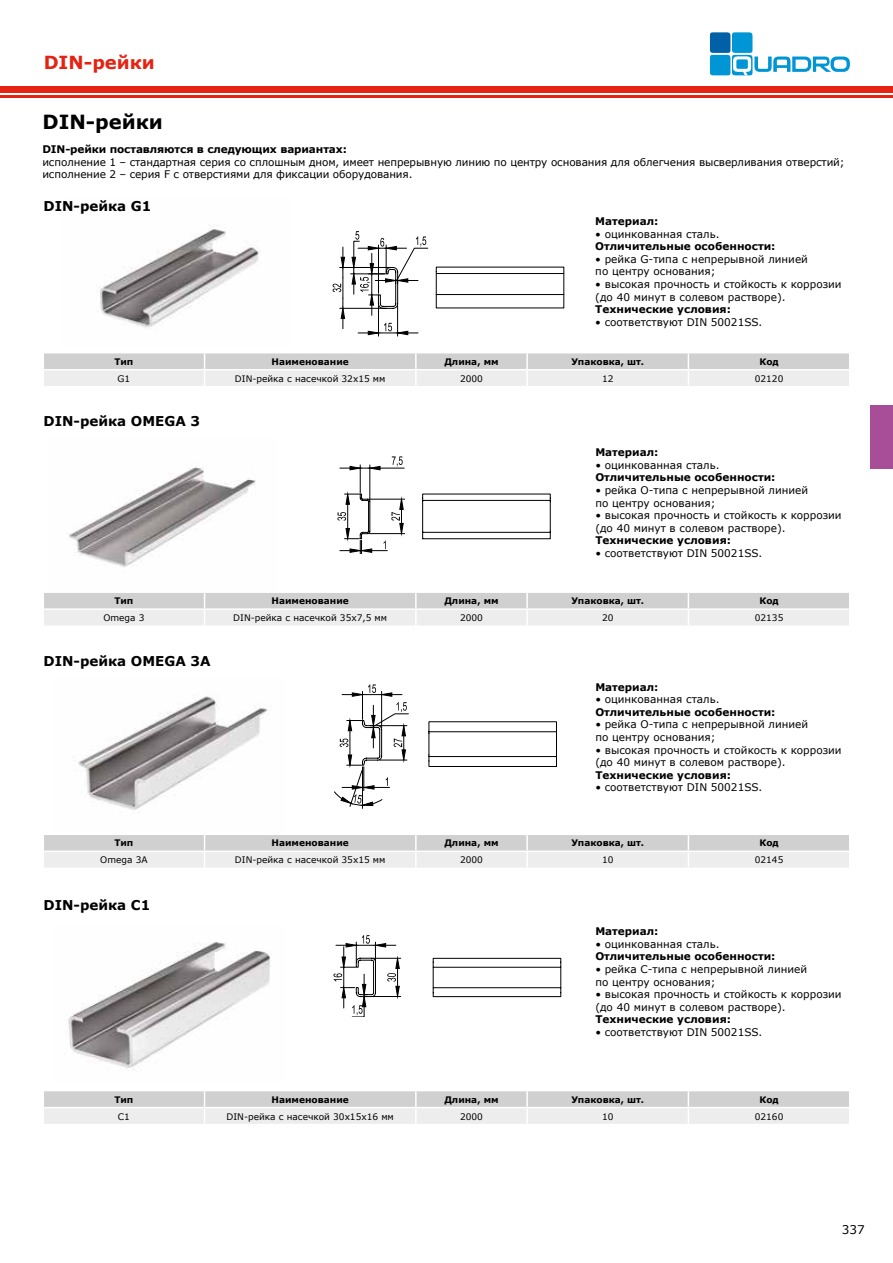
<style>
.page{position:relative;width:893px;height:1263px;background:#fff}
.page>*{position:absolute;margin:0;border:0;box-sizing:border-box;transform-origin:0 0}
.t1{font:700 19.5px "Verdana";color:#000}
.t2{font:700 18px "Verdana";color:#e42313}
.t3{font:700 13.5px "Verdana";color:#000}
.t4{font:12px "Verdana";color:#000}
.t5{font:10.5px/12.6px "Verdana";color:#000}
.t6{font:700 10.5px "Verdana";color:#000}
.t7{font:9px "Verdana";color:#000}
.t8{font:700 9px "Verdana";color:#000}
</style>
<div class="page">
<svg style="left:0;top:86px;width:3px;height:12px"></svg>
<div style="left:3px;top:86px;width:890px;height:6px;background:#e42313"></div>
<hr style="left:3px;top:95px;width:890px;height:3px;background:#e42313">
<svg style="left:710px;top:32px;width:140px;height:43px"></svg>
<div style="left:871px;top:405px;width:22px;height:63px;background:#a84d97"></div>
<img style="left:68px;top:942px;width:203px;height:128px">
<img style="left:69px;top:466px;width:187px;height:102px">
<img style="left:78px;top:696px;width:190px;height:117px">
<img style="left:97px;top:224px;width:164px;height:104px">
<svg style="left:432px;top:957px;width:130px;height:40px"></svg>
<svg style="left:333px;top:935px;width:68px;height:82px"></svg>
<svg style="left:334px;top:684px;width:223px;height:124px"></svg>
<hr style="left:378px;top:305px;width:1px;height:31px;background:#000">
<hr style="left:397px;top:305px;width:1px;height:31px;background:#000">
<svg style="left:333px;top:231px;width:232px;height:104px"></svg>
<svg style="left:337px;top:456px;width:214px;height:98px"></svg>
<svg style="left:44px;top:353px;width:805px;height:33px;background:#e0e0e0"></svg>
<svg style="left:44px;top:592px;width:805px;height:33px;background:#e0e0e0"></svg>
<svg style="left:44px;top:835px;width:805px;height:33px;background:#e0e0e0"></svg>
<svg style="left:44px;top:1091px;width:805px;height:33px;background:#e0e0e0"></svg>
<h2 class="t2" style="left:44px;top:49px;width:113px">DIN-рейки</h2>
<h1 class="t1" style="left:43px;top:108px;width:122px">DIN-рейки</h1>
<p class="t6" style="left:42px;top:142px;width:306px">DIN-рейки поставляются в следующих вариантах:</p>
<p class="t5" style="left:42px;top:155px;width:804px">исполнение 1 – cтандартная серия со сплошным дном, имеет непрерывную линию по центру основания для облегчения высверливания отверстий; исполнение 2 – cерия F с отверстиями для фиксации оборудования.</p>
<p class="t3" style="left:44px;top:196px;width:109px">DIN-рейка G1</p>
<p class="t6" style="left:595px;top:214px;width:65px">Материал:</p>
<p class="t5" style="left:595px;top:227px;width:126px">• оцинкованная сталь.</p>
<p class="t6" style="left:595px;top:239px;width:182px">Отличительные особенности:</p>
<p class="t5" style="left:595px;top:252px;width:214px">• рейка G-типа с непрерывной линией по центру основания;</p>
<p class="t5" style="left:595px;top:277px;width:248px">• высокая прочность и стойкость к коррозии (до 40 минут в солевом растворе).</p>
<p class="t6" style="left:595px;top:302px;width:137px">Технические условия:</p>
<p class="t5" style="left:595px;top:315px;width:168px">• cоответствуют DIN 50021SS.</p>
<p class="t8" style="left:114px;top:355px;width:21px">Тип</p>
<p class="t8" style="left:272px;top:355px;width:79px">Наименование</p>
<p class="t8" style="left:444px;top:355px;width:56px">Длина, мм</p>
<p class="t8" style="left:571px;top:355px;width:74px">Упаковка, шт.</p>
<p class="t8" style="left:759px;top:355px;width:21px">Код</p>
<p class="t7" style="left:118px;top:373px;width:14px">G1</p>
<p class="t7" style="left:235px;top:373px;width:152px">DIN-рейка с насечкой 32х15 мм</p>
<p class="t7" style="left:460px;top:373px;width:24px">2000</p>
<p class="t7" style="left:602px;top:373px;width:13px">12</p>
<p class="t7" style="left:755px;top:373px;width:30px">02120</p>
<p class="t3" style="left:44px;top:412px;width:158px">DIN-рейка OMEGA 3</p>
<p class="t6" style="left:595px;top:445px;width:65px">Материал:</p>
<p class="t5" style="left:595px;top:458px;width:126px">• оцинкованная сталь.</p>
<p class="t6" style="left:595px;top:470px;width:182px">Отличительные особенности:</p>
<p class="t5" style="left:595px;top:483px;width:214px">• рейка O-типа с непрерывной линией по центру основания;</p>
<p class="t5" style="left:595px;top:509px;width:248px">• высокая прочность и стойкость к коррозии (до 40 минут в солевом растворе).</p>
<p class="t6" style="left:595px;top:533px;width:137px">Технические условия:</p>
<p class="t5" style="left:595px;top:546px;width:168px">• cоответствуют DIN 50021SS.</p>
<p class="t8" style="left:114px;top:594px;width:21px">Тип</p>
<p class="t8" style="left:272px;top:594px;width:79px">Наименование</p>
<p class="t8" style="left:444px;top:594px;width:56px">Длина, мм</p>
<p class="t8" style="left:571px;top:594px;width:74px">Упаковка, шт.</p>
<p class="t8" style="left:759px;top:594px;width:21px">Код</p>
<p class="t7" style="left:103px;top:612px;width:43px">Omega 3</p>
<p class="t7" style="left:233px;top:612px;width:155px">DIN-рейка с насечкой 35х7,5 мм</p>
<p class="t7" style="left:460px;top:612px;width:24px">2000</p>
<p class="t7" style="left:602px;top:612px;width:13px">20</p>
<p class="t7" style="left:755px;top:612px;width:30px">02135</p>
<p class="t3" style="left:44px;top:652px;width:168px">DIN-рейка OMEGA 3A</p>
<p class="t6" style="left:595px;top:679px;width:65px">Материал:</p>
<p class="t5" style="left:595px;top:693px;width:126px">• оцинкованная сталь.</p>
<p class="t6" style="left:595px;top:704px;width:182px">Отличительные особенности:</p>
<p class="t5" style="left:595px;top:718px;width:214px">• рейка O-типа с непрерывной линией по центру основания;</p>
<p class="t5" style="left:595px;top:743px;width:248px">• высокая прочность и стойкость к коррозии (до 40 минут в солевом растворе).</p>
<p class="t6" style="left:595px;top:767px;width:137px">Технические условия:</p>
<p class="t5" style="left:595px;top:781px;width:168px">• cоответствуют DIN 50021SS.</p>
<p class="t8" style="left:114px;top:836px;width:21px">Тип</p>
<p class="t8" style="left:272px;top:836px;width:79px">Наименование</p>
<p class="t8" style="left:444px;top:836px;width:56px">Длина, мм</p>
<p class="t8" style="left:571px;top:836px;width:74px">Упаковка, шт.</p>
<p class="t8" style="left:759px;top:836px;width:21px">Код</p>
<p class="t7" style="left:100px;top:854px;width:49px">Omega 3A</p>
<p class="t7" style="left:235px;top:854px;width:152px">DIN-рейка с насечкой 35х15 мм</p>
<p class="t7" style="left:460px;top:854px;width:24px">2000</p>
<p class="t7" style="left:602px;top:854px;width:13px">10</p>
<p class="t7" style="left:755px;top:854px;width:30px">02145</p>
<p class="t3" style="left:44px;top:895px;width:108px">DIN-рейка C1</p>
<p class="t6" style="left:595px;top:924px;width:65px">Материал:</p>
<p class="t5" style="left:595px;top:937px;width:126px">• оцинкованная сталь.</p>
<p class="t6" style="left:595px;top:949px;width:182px">Отличительные особенности:</p>
<p class="t5" style="left:595px;top:962px;width:213px">• рейка С-типа с непрерывной линией по центру основания;</p>
<p class="t5" style="left:595px;top:988px;width:248px">• высокая прочность и стойкость к коррозии (до 40 минут в солевом растворе).</p>
<p class="t6" style="left:595px;top:1012px;width:137px">Технические условия:</p>
<p class="t5" style="left:595px;top:1025px;width:168px">• cоответствуют DIN 50021SS.</p>
<p class="t8" style="left:114px;top:1093px;width:21px">Тип</p>
<p class="t8" style="left:272px;top:1093px;width:79px">Наименование</p>
<p class="t8" style="left:444px;top:1093px;width:56px">Длина, мм</p>
<p class="t8" style="left:571px;top:1093px;width:74px">Упаковка, шт.</p>
<p class="t8" style="left:759px;top:1093px;width:21px">Код</p>
<p class="t7" style="left:118px;top:1110px;width:14px">C1</p>
<p class="t7" style="left:227px;top:1110px;width:169px">DIN-рейка с насечкой 30х15х16 мм</p>
<p class="t7" style="left:460px;top:1110px;width:24px">2000</p>
<p class="t7" style="left:602px;top:1110px;width:13px">10</p>
<p class="t7" style="left:755px;top:1110px;width:30px">02160</p>
<p class="t4" style="left:842px;top:1221px;width:24px">337</p>
</div>
